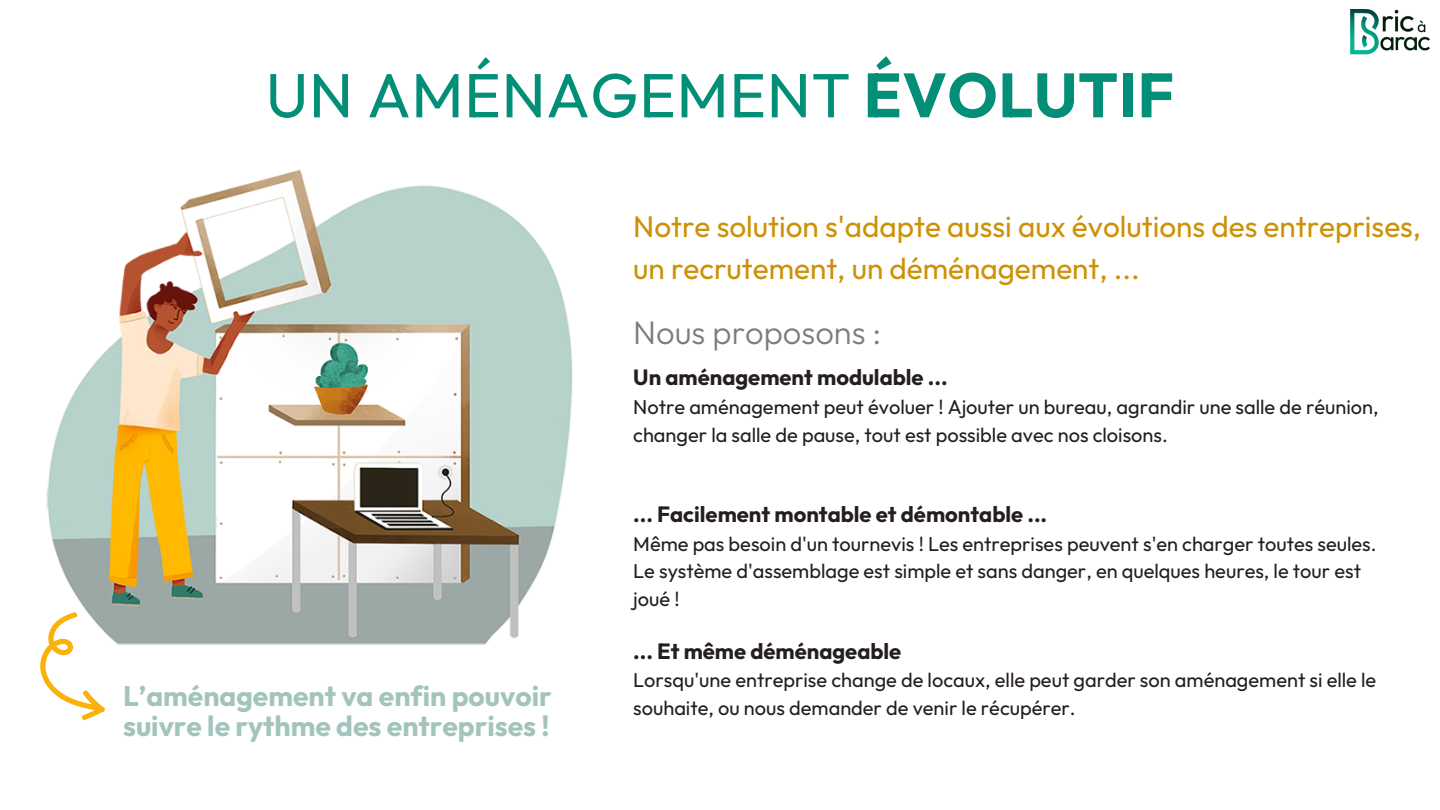
<style>
.page{position:relative;width:1440px;height:810px;background:#fff}
.page>*{position:absolute;margin:0;border:0;box-sizing:border-box;transform-origin:0 0}
.t1{font:62.3px "Outfit";letter-spacing:.01em;color:#038e77}
.t2{font:300 32.7px "Outfit";color:#7d7d7d}
.t3{font:29.7px/41.2px "Outfit";color:#cd9107}
.t4{font:700 28.3px/30.8px "Outfit";color:#a3c4bc}
.t5{font:700 22px "Outfit";color:#251e20}
.t6{font:20px/27.8px "Outfit";color:#251e20}
.s1{font-weight:700}
</style>
<div class="page">
<img style="left:46px;top:169px;width:527px;height:476px">
<svg style="left:40px;top:611px;width:74px;height:109px"></svg>
<img style="left:1350px;top:9px;width:80px;height:46px">
<p class="t1" style="left:266px;top:55px;width:910px">UN AMÉNAGEMENT <span class="s1">ÉVOLUTIF</span></p>
<p class="t4" style="left:123px;top:680px;width:430px">L’aménagement va enfin pouvoir suivre le rythme des entreprises !</p>
<p class="t3" style="left:633px;top:206px;width:789px">Notre solution s'adapte aussi aux évolutions des entreprises, un recrutement, un déménagement, ...</p>
<p class="t2" style="left:633px;top:311px;width:250px">Nous proposons :</p>
<p class="t5" style="left:633px;top:363px;width:316px">Un aménagement modulable ...</p>
<p class="t6" style="left:633px;top:393px;width:747px">Notre aménagement peut évoluer ! Ajouter un bureau, agrandir une salle de réunion, changer la salle de pause, tout est possible avec nos cloisons.</p>
<p class="t5" style="left:633px;top:500px;width:415px">... Facilement montable et démontable ...</p>
<p class="t6" style="left:633px;top:529px;width:745px">Même pas besoin d'un tournevis ! Les entreprises peuvent s'en charger toutes seules.<br>Le système d'assemblage est simple et sans danger, en quelques heures, le tour est joué !</p>
<p class="t5" style="left:633px;top:637px;width:270px">... Et même déménageable</p>
<p class="t6" style="left:633px;top:666px;width:745px">Lorsqu'une entreprise change de locaux, elle peut garder son aménagement si elle le souhaite, ou nous demander de venir le récupérer.</p>
</div>
